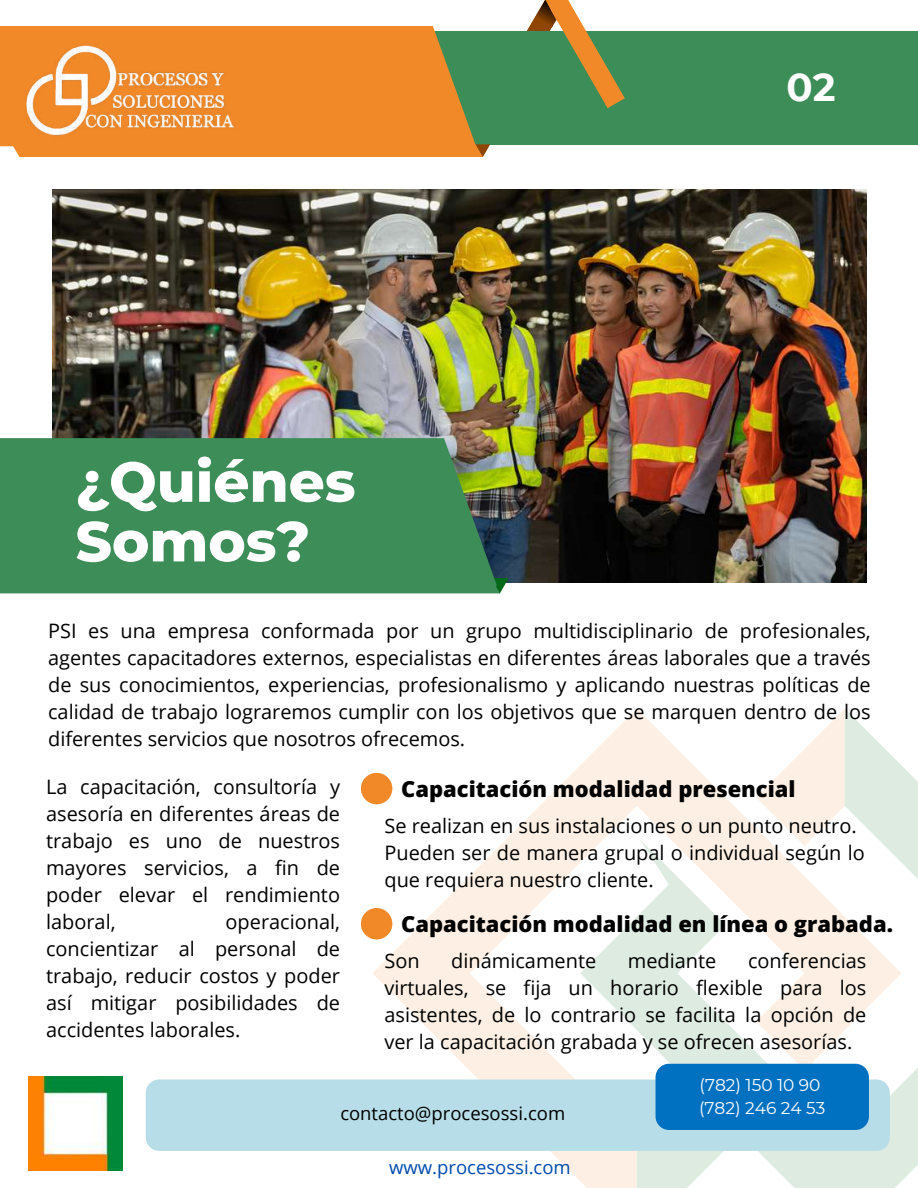
<style>
.page{position:relative;width:918px;height:1188px;background:#fff}
.page>*{position:absolute;margin:0;border:0;box-sizing:border-box;transform-origin:0 0}
.t1{font:800 56.25px/59.7px "Montserrat";color:#fff}
.t2{font:700 38.7px "Montserrat";color:#fff}
.t3{font:800 21.9px "Open Sans";color:#000}
.t4{font:19.95px/27px "Open Sans";color:#000;text-align:justify}
.t5{font:18.45px "Open Sans";color:#000}
.t6{font:18.45px "Open Sans";color:#004aad}
.t7{font:16.95px/23.7px "Montserrat";color:#fff}
</style>
<div class="page">
<div style="left:411px;top:31px;width:507px;height:113px;background:#3d8d59"></div>
<svg style="left:290px;top:0;width:335px;height:157px"></svg>
<svg style="left:0;top:26px;width:476px;height:120px;background:#de8a30"></svg>
<svg style="left:372px;top:766px;width:208px;height:415px"></svg>
<svg style="left:580px;top:709px;width:338px;height:479px"></svg>
<img style="left:52px;top:189px;width:815px;height:393px">
<div style="left:0;top:578px;width:509px;height:15px;background:#3d8d59"></div>
<div style="left:0;top:438px;width:497px;height:148px;background:#3d8d59"></div>
<img style="left:28px;top:1076px;width:95px;height:95px">
<div style="left:146px;top:1079px;width:743px;height:72px;background:#b7dee8;border-radius:14px"></div>
<div style="left:656px;top:1064px;width:213px;height:66px;background:#0070c0;border-radius:14px"></div>
<img style="left:2px;top:26px;width:288px;height:131px">
<div style="left:361px;top:773px;width:31px;height:31px;background:#f18929;border-radius:50%"></div>
<div style="left:361px;top:908px;width:31px;height:32px;background:#f18929;border-radius:50%"></div>
<h1 class="t1" style="left:76px;top:452px;width:282px">¿Quiénes<br>Somos?</h1>
<h2 class="t2" style="left:787px;top:63px;width:51px">02</h2>
<p class="t4" style="left:48px;top:616px;width:824px">PSI es una empresa conformada por un grupo multidisciplinario de profesionales, agentes capacitadores externos, especialistas en diferentes áreas laborales que a través de sus conocimientos, experiencias, profesionalismo y aplicando nuestras políticas de calidad de trabajo lograremos cumplir con los objetivos que se marquen dentro de los diferentes servicios que nosotros ofrecemos.</p>
<p class="t4" style="left:46px;top:773px;width:295px">La capacitación, consultoría y asesoría en diferentes áreas de trabajo es uno de nuestros mayores servicios, a fin de poder elevar el rendimiento laboral,</p>
<p class="t4" style="left:46px;top:908px;width:295px;text-indent:179px">operacional, concientizar al personal de trabajo, reducir costos y poder así mitigar posibilidades de accidentes laborales.</p>
<p class="t3" style="left:401px;top:774px;width:396px">Capacitación modalidad presencial</p>
<p class="t4" style="left:384px;top:811px;width:482px;text-align:left">Se realizan en sus instalaciones o un punto neutro.<br>Pueden ser de manera grupal o individual según lo que requiera nuestro cliente.</p>
<p class="t3" style="left:401px;top:909px;width:493px">Capacitación modalidad en línea o grabada.</p>
<p class="t4" style="left:384px;top:947px;width:37px">Son</p>
<p class="t4" style="left:451px;top:947px;width:146px">dinámicamente</p>
<p class="t4" style="left:628px;top:947px;width:90px">mediante</p>
<p class="t4" style="left:384px;top:947px;width:483px;text-indent:364px">conferencias virtuales, se fija un horario flexible para los asistentes, de lo contrario se facilita la opción de ver la capacitación grabada y se ofrecen asesorías.</p>
<p class="t5" style="left:340px;top:1100px;width:226px">contacto@procesossi.com</p>
<p class="t6" style="left:389px;top:1154px;width:183px">www.procesossi.com</p>
<p class="t7" style="left:699px;top:1073px;width:128px">(782) 150 10 90 (782) 246 24 53</p>
</div>
